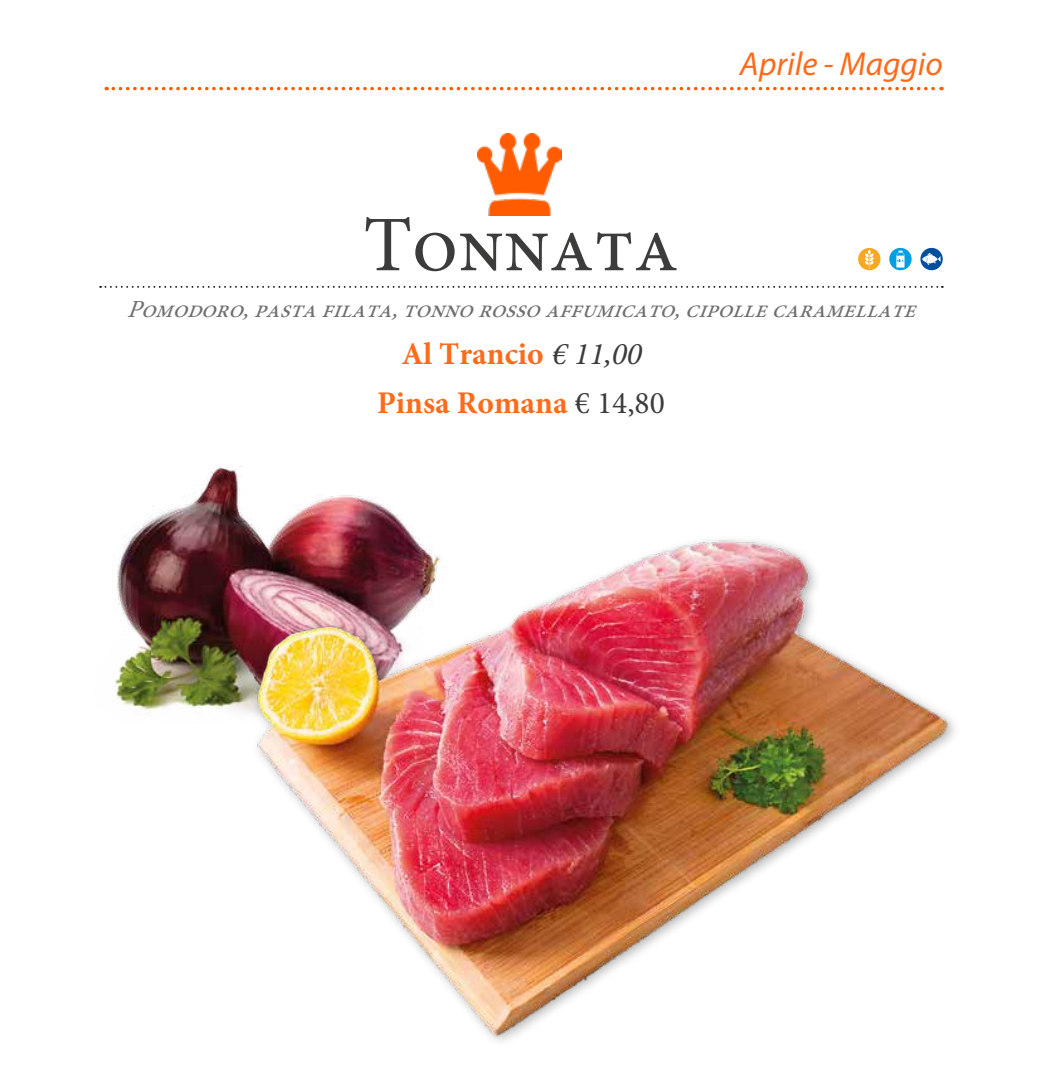
<style>
.page{position:relative;width:1042px;height:1092px;background:#fff}
.page>*{position:absolute;margin:0;border:0;box-sizing:border-box;transform-origin:0 0}
.t1{font:78.75px "Minion Pro";color:#3c3c3b}
.t2{font:italic 33.25px "Myriad Pro";color:#ff6b1a}
.t3{font:700 31.5px/48.8px "Minion Pro";color:#ff6b1a;text-align:center}
.t4{font:italic 24.5px "Minion Pro";color:#706f6f}
.s1{font-weight:400;font-style:italic;color:#3c3c3b}
.s2{font-weight:400;color:#3c3c3b}
</style>
<div class="page">
<svg style="left:113px;top:87px;width:829px;height:3px"></svg>
<img style="left:478px;top:133px;width:84px;height:82px">
<svg style="left:100px;top:286px;width:843px;height:2px"></svg>
<svg style="left:889px;top:248px;width:22px;height:22px"></svg>
<svg style="left:896px;top:250px;width:8px;height:17px"></svg>
<div style="left:920px;top:248px;width:23px;height:22px;background:#004f9f;border-radius:50%"></div>
<svg style="left:922px;top:253px;width:19px;height:12px"></svg>
<img style="left:113px;top:466px;width:285px;height:246px">
<img style="left:182px;top:517px;width:773px;height:525px">
<div style="left:858px;top:248px;width:22px;height:22px;background:#f7a823;border-radius:50%"></div>
<svg style="left:865px;top:250px;width:8px;height:19px"></svg>
<h1 class="t1" style="left:363px;top:192px;width:317px">Tonnata</h1>
<h2 class="t2" style="left:740px;top:43px;width:204px">Aprile - Maggio</h2>
<p class="t4" style="left:127px;top:293px;width:802px">Pomodoro,pastafilata,tonnorossoaffumicato,cipollecaramellate</p>
<p class="t3" style="left:377px;top:329px;width:289px">Al Trancio <span class="s1">€11,00<br></span>Pinsa Romana <span class="s2">€ 14,80</span></p>
</div>
